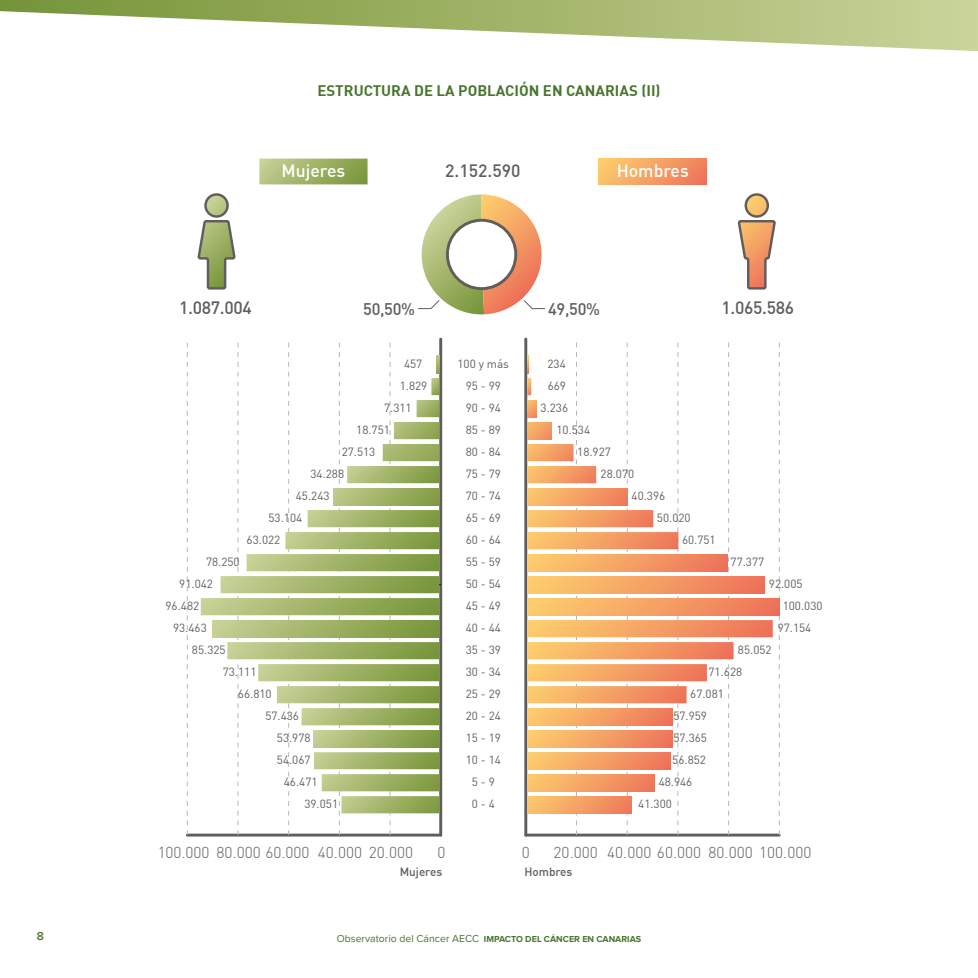
<style>
.page{position:relative;width:978px;height:978px;background:#fff}
.page>*{position:absolute;margin:0;border:0;box-sizing:border-box;transform-origin:0 0}
.t1{font:500 17.55px "DIN";letter-spacing:-.02em;color:#615d5d}
.t2{font:500 17.55px "DIN";color:#fff}
.t3{font:500 16.5px "DIN";letter-spacing:-.02em;color:#615d5d}
.t4{font:300 15.6px "DIN";color:#615d5d}
.t5{font:700 15px "DIN";color:#49762e}
.t6{font:600 12px "Proxima Nova";color:#49762e}
.t7{font:11.7px "DIN";color:#615d5d}
.t8{font:500 11.7px "DIN";color:#615d5d}
.t9{font:700 9px "Proxima Nova";color:#49762e}
.s1{font-weight:400;font-size:10.5px}
</style>
<div class="page">
<svg style="left:0;top:0;width:978px;height:51px"></svg>
<svg style="left:259px;top:159px;width:109px;height:25px;background:#9fb368"></svg>
<div style="left:599px;top:159px;width:108px;height:25px;background:linear-gradient(to right,#fcca6d,#ee7a5c)"></div>
<hr style="left:526px;top:834px;width:253px;height:3px;background:#615d5d">
<svg style="left:779px;top:342px;width:1px;height:493px"></svg>
<hr style="left:524px;top:339px;width:3px;height:496px;background:#615d5d">
<div style="left:527px;top:598px;width:252px;height:17px;background:#ee715a"></div>
<svg style="left:527px;top:339px;width:246px;height:496px"></svg>
<hr style="left:187px;top:834px;width:254px;height:3px;background:#615d5d">
<svg style="left:187px;top:342px;width:1px;height:493px"></svg>
<hr style="left:439px;top:339px;width:3px;height:496px;background:#615d5d">
<svg style="left:201px;top:339px;width:240px;height:496px"></svg>
<svg style="left:737px;top:193px;width:39px;height:97px"></svg>
<svg style="left:197px;top:193px;width:39px;height:97px"></svg>
<svg style="left:418px;top:194px;width:128px;height:120px"></svg>
<div style="left:446px;top:219px;width:71px;height:71px;border:3px solid #615d5d;border-radius:50%"></div>
<p class="t5" style="left:317px;top:81px;width:345px">ESTRUCTURA DE LA POBLACIÓN EN CANARIAS (II)</p>
<h1 class="t1" style="left:445px;top:160px;width:77px">2.152.590</h1>
<h1 class="t2" style="left:282px;top:160px;width:65px">Mujeres</h1>
<h1 class="t2" style="left:617px;top:160px;width:74px">Hombres</h1>
<h1 class="t1" style="left:179px;top:297px;width:74px">1.087.004</h1>
<h1 class="t1" style="left:721px;top:297px;width:74px">1.065.586</h1>
<h2 class="t3" style="left:363px;top:299px;width:54px">50,50%</h2>
<h2 class="t3" style="left:548px;top:299px;width:54px">49,50%</h2>
<p class="t7" style="left:404px;top:356px;width:20px">457</p>
<p class="t7" style="left:457px;top:356px;width:53px">100 y más</p>
<p class="t7" style="left:548px;top:356px;width:20px">234</p>
<p class="t7" style="left:206px;top:555px;width:35px">78.250</p>
<p class="t7" style="left:179px;top:577px;width:35px">91.042</p>
<p class="t7" style="left:400px;top:378px;width:29px">1.829</p>
<p class="t7" style="left:466px;top:378px;width:37px">95 - 99</p>
<p class="t7" style="left:384px;top:400px;width:29px">7.311</p>
<p class="t7" style="left:356px;top:422px;width:35px">18.751</p>
<p class="t7" style="left:342px;top:444px;width:35px">27.513</p>
<p class="t7" style="left:310px;top:466px;width:35px">34.288</p>
<p class="t7" style="left:296px;top:488px;width:35px">45.243</p>
<p class="t7" style="left:269px;top:510px;width:35px">53.104</p>
<p class="t7" style="left:247px;top:532px;width:35px">63.022</p>
<p class="t7" style="left:466px;top:400px;width:37px">90 - 94</p>
<p class="t7" style="left:466px;top:422px;width:37px">85 - 89</p>
<p class="t7" style="left:466px;top:444px;width:37px">80 - 84</p>
<p class="t7" style="left:466px;top:466px;width:37px">75 - 79</p>
<p class="t7" style="left:466px;top:488px;width:37px">70 - 74</p>
<p class="t7" style="left:466px;top:510px;width:37px">65 - 69</p>
<p class="t7" style="left:466px;top:532px;width:37px">60 - 64</p>
<p class="t7" style="left:466px;top:555px;width:37px">55 - 59</p>
<p class="t7" style="left:466px;top:577px;width:37px">50 - 54</p>
<p class="t7" style="left:166px;top:599px;width:35px">96.482</p>
<p class="t7" style="left:173px;top:621px;width:35px">93.463</p>
<p class="t7" style="left:192px;top:643px;width:35px">85.325</p>
<p class="t7" style="left:223px;top:665px;width:35px">73.111</p>
<p class="t7" style="left:238px;top:687px;width:35px">66.810</p>
<p class="t7" style="left:265px;top:709px;width:35px">57.436</p>
<p class="t7" style="left:277px;top:731px;width:35px">53.978</p>
<p class="t7" style="left:277px;top:753px;width:35px">54.067</p>
<p class="t7" style="left:284px;top:775px;width:35px">46.471</p>
<p class="t7" style="left:304px;top:797px;width:35px">39.051</p>
<p class="t7" style="left:466px;top:599px;width:37px">45 - 49</p>
<p class="t7" style="left:466px;top:621px;width:37px">40 - 44</p>
<p class="t7" style="left:466px;top:643px;width:37px">35 - 39</p>
<p class="t7" style="left:466px;top:665px;width:37px">30 - 34</p>
<p class="t7" style="left:466px;top:687px;width:37px">25 - 29</p>
<p class="t7" style="left:466px;top:709px;width:37px">20 - 24</p>
<p class="t7" style="left:466px;top:731px;width:37px">15 - 19</p>
<p class="t7" style="left:466px;top:753px;width:37px">10 - 14</p>
<p class="t7" style="left:472px;top:775px;width:25px">5 - 9</p>
<p class="t7" style="left:472px;top:797px;width:25px">0 - 4</p>
<p class="t7" style="left:548px;top:378px;width:20px">669</p>
<p class="t7" style="left:541px;top:400px;width:29px">3.236</p>
<p class="t7" style="left:556px;top:422px;width:35px">10.534</p>
<p class="t7" style="left:577px;top:444px;width:35px">18.927</p>
<p class="t7" style="left:601px;top:466px;width:35px">28.070</p>
<p class="t7" style="left:632px;top:489px;width:35px">40.396</p>
<p class="t7" style="left:657px;top:511px;width:35px">50.020</p>
<p class="t7" style="left:682px;top:533px;width:35px">60.751</p>
<p class="t7" style="left:731px;top:555px;width:35px">77.377</p>
<p class="t7" style="left:769px;top:577px;width:35px">92.005</p>
<p class="t7" style="left:783px;top:599px;width:41px">100.030</p>
<p class="t7" style="left:778px;top:621px;width:35px">97.154</p>
<p class="t7" style="left:738px;top:643px;width:35px">85.052</p>
<p class="t7" style="left:708px;top:665px;width:35px">71.628</p>
<p class="t7" style="left:690px;top:687px;width:35px">67.081</p>
<p class="t7" style="left:673px;top:708px;width:35px">57.959</p>
<p class="t7" style="left:673px;top:731px;width:35px">57.365</p>
<p class="t7" style="left:672px;top:753px;width:35px">56.852</p>
<p class="t7" style="left:659px;top:775px;width:35px">48.946</p>
<p class="t7" style="left:638px;top:797px;width:35px">41.300</p>
<h3 class="t4" style="left:157px;top:843px;width:257px">100.000 80.000 60.000 40.000 20.000</h3>
<h3 class="t4" style="left:438px;top:843px;width:10px">0</h3>
<h3 class="t4" style="left:522px;top:843px;width:10px">0</h3>
<h3 class="t4" style="left:554px;top:843px;width:259px">20.000 40.000 60.000 80.000 100.000</h3>
<p class="t8" style="left:400px;top:865px;width:44px">Mujeres</p>
<p class="t8" style="left:524px;top:865px;width:50px">Hombres</p>
<p class="t6" style="left:37px;top:929px;width:9px">8</p>
<p class="t9" style="left:337px;top:933px;width:306px"><span class="s1">Observatorio del Cáncer AECC</span> IMPACTO DEL CÁNCER EN CANARIAS</p>
</div>
